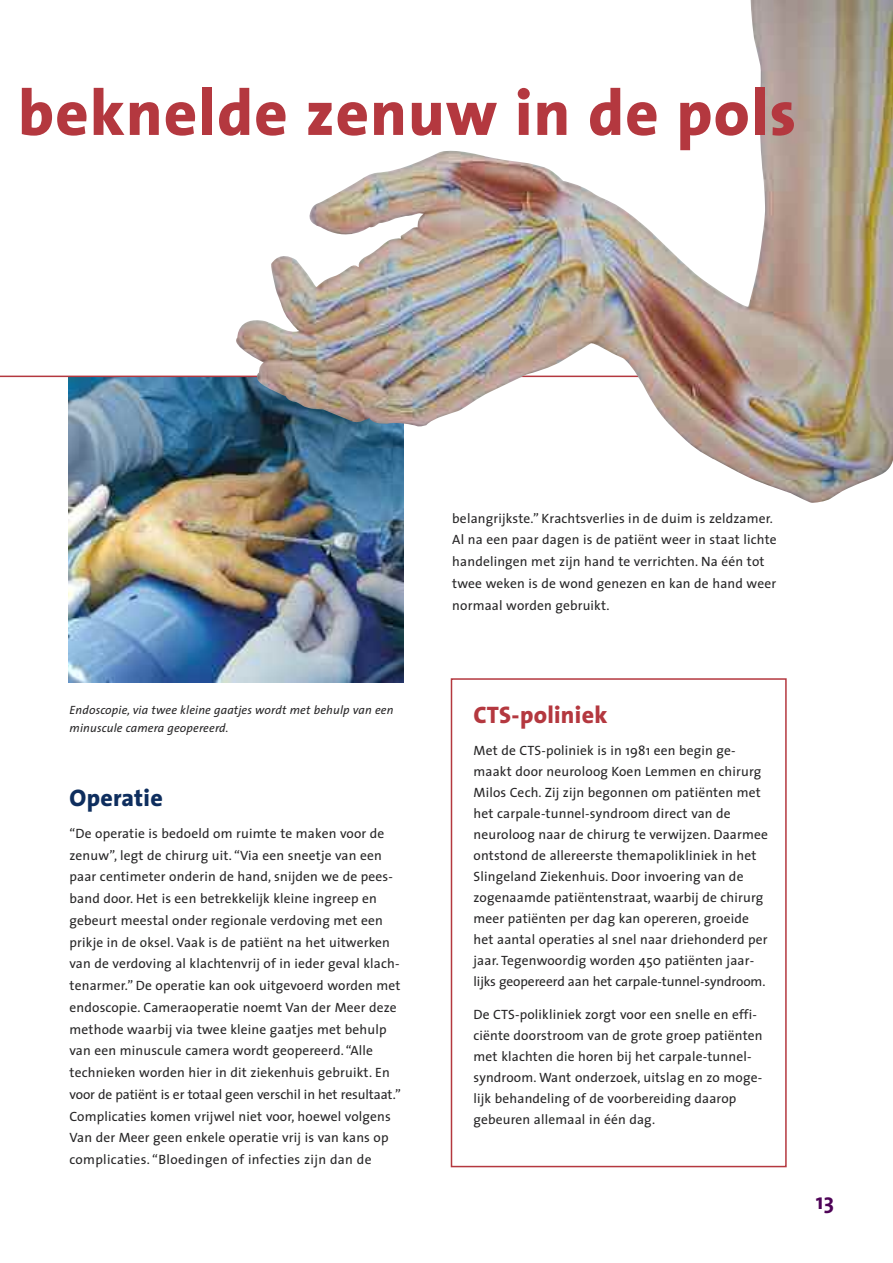
<style>
.page{position:relative;width:893px;height:1263px;background:#fff}
.page>*{position:absolute;margin:0;border:0;box-sizing:border-box;transform-origin:0 0}
.t1{font:800 64.5px "The Sans";letter-spacing:.02em;color:#b4383f}
.t2{font:800 24px "The Sans";letter-spacing:.01em;color:#b4383f}
.t3{font:800 24px "The Sans";letter-spacing:.01em;color:#0e2e5e}
.t4{font:700 22.5px "The Sans";color:#4e0357}
.t5{font:13.5px/21.8px "The Sans";letter-spacing:.01em;color:#272627}
.t6{font:italic 12px/17.2px "The Sans";letter-spacing:.01em;color:#272627}
</style>
<div class="page">
<img style="left:68px;top:377px;width:336px;height:305px">
<hr style="left:0;top:376px;width:893px;height:1px;background:#b4383f">
<img style="left:236px;top:0;width:657px;height:503px">
<div style="left:451px;top:678px;width:336px;height:489px;border:2px solid #b4383f"></div>
<h1 class="t1" style="left:18px;top:88px;width:779px">beknelde zenuw in de pols</h1>
<p class="t6" style="left:70px;top:703px;width:325px">Endoscopie, via twee kleine gaatjes wordt met behulp van een minuscule camera geopereerd.</p>
<h2 class="t3" style="left:70px;top:788px;width:95px">Operatie</h2>
<p class="t5" style="left:70px;top:824px;width:333px">“De operatie is bedoeld om ruimte te maken voor de zenuw”, legt de chirurg uit. “Via een sneetje van een paar centimeter onderin de hand, snijden we de pees&shy;band door. Het is een betrekkelijk kleine ingreep en gebeurt meestal onder regionale verdoving met een prikje in de oksel. Vaak is de patiënt na het uitwerken van de verdoving al klachtenvrij of in ieder geval klach&shy;tenarmer.” De operatie kan ook uitgevoerd worden met endoscopie. Cameraoperatie noemt Van der Meer deze methode waarbij via twee kleine gaatjes met behulp van een minuscule camera wordt geopereerd. “Alle technieken worden hier in dit ziekenhuis gebruikt. En voor de patiënt is er totaal geen verschil in het resultaat.” Complicaties komen vrijwel niet voor, hoewel volgens Van der Meer geen enkele operatie vrij is van kans op complicaties. “Bloedingen of infecties zijn dan de</p>
<p class="t5" style="left:452px;top:509px;width:326px">belangrijkste.” Krachtsverlies in de duim is zeldzamer.<br>Al na een paar dagen is de patiënt weer in staat lichte handelingen met zijn hand te verrichten. Na één tot twee weken is de wond genezen en kan de hand weer normaal worden gebruikt.</p>
<h2 class="t2" style="left:473px;top:706px;width:135px">CTS-poliniek</h2>
<p class="t5" style="left:473px;top:741px;width:296px;line-height:21px">Met de CTS-poliniek is in 1981 een begin ge&shy;maakt door neuroloog Koen Lemmen en chirurg Milos Cech. Zij zijn begonnen om patiënten met het carpale-tunnel-syndroom direct van de neuroloog naar de chirurg te verwijzen. Daarmee ontstond de allereerste themapolikliniek in het Slingeland Ziekenhuis. Door invoering van de zogenaamde patiëntenstraat, waarbij de chirurg meer patiënten per dag kan opereren, groeide het aantal operaties al snel naar driehonderd per jaar. Tegenwoordig worden 450 patiënten jaar&shy;lijks geopereerd aan het carpale-tunnel-syndroom.</p>
<p class="t5" style="left:473px;top:1005px;width:291px;line-height:21px">De CTS-polikliniek zorgt voor een snelle en effi&shy;ciënte doorstroom van de grote groep patiënten met klachten die horen bij het carpale-tunnel&shy;syndroom. Want onderzoek, uitslag en zo moge&shy;lijk behandeling of de voorbereiding daarop gebeuren allemaal in één dag.</p>
<h3 class="t4" style="left:816px;top:1193px;width:20px">13</h3>
</div>
